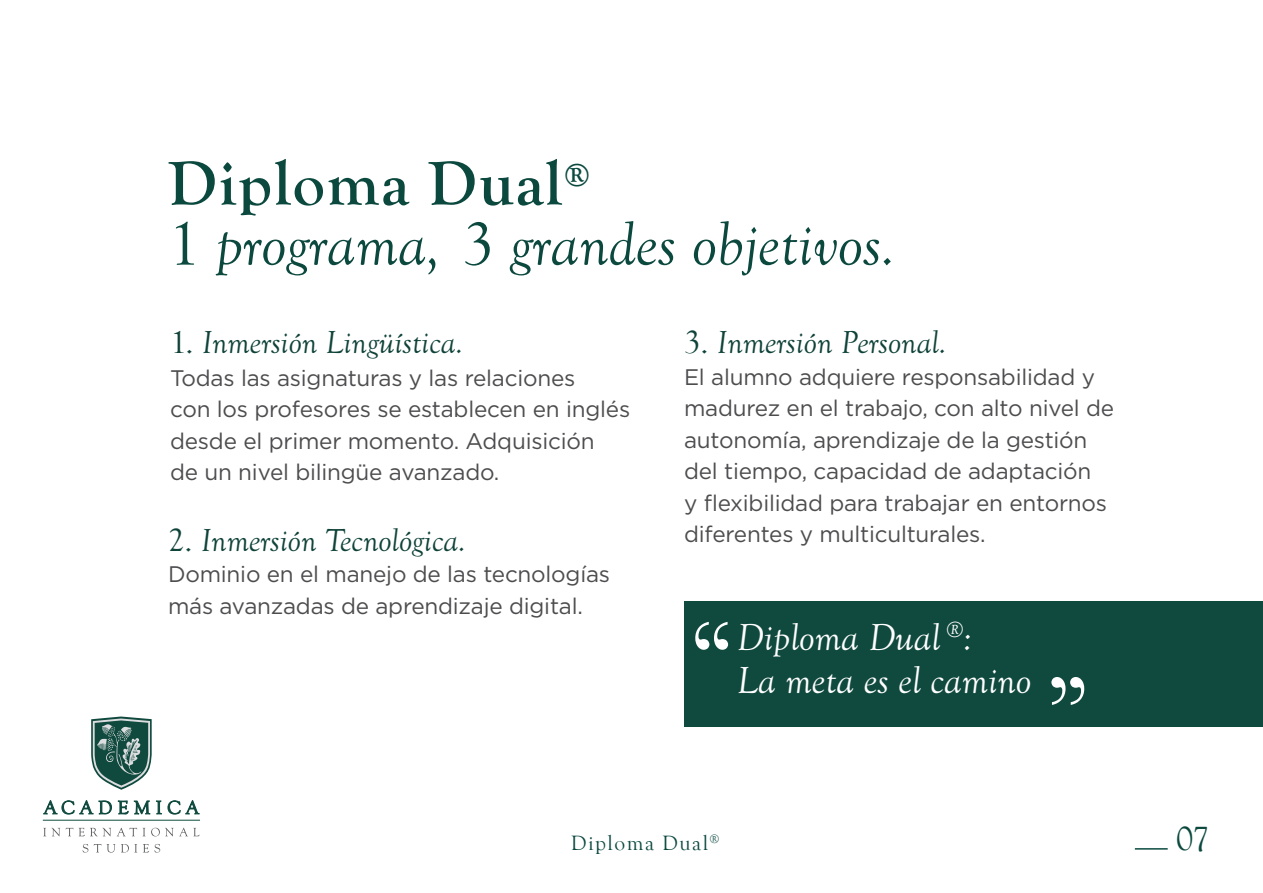
<style>
.page{position:relative;width:1263px;height:893px;background:#fff}
.page>*{position:absolute;margin:0;border:0;box-sizing:border-box;transform-origin:0 0}
.t1{font:700 64.5px "Goudy Old Style T";letter-spacing:.025em;color:#0b493f}
.t2{font:italic 63px "Goudy Old Sty";color:#0b493f}
.t3{font:italic 39px/43.5px "Goudy Old Sty";color:#fff}
.t4{font:34.5px "Goudy Old Style T";color:#0b493f}
.t5{font:italic 33px "Goudy Old Sty";color:#0f4339}
.t6{font:22.5px/31.5px "Gotham";letter-spacing:-.01em;color:#4d4d4f}
.t7{font:21.3px "Goudy Old Style T";letter-spacing:.07em;color:#0b493f}
.s1{font-family:"Goudy Old Style T";font-style:normal}
</style>
<div class="page">
<div style="left:685px;top:602px;width:578px;height:125px;background:#104a3f"></div>
<hr style="left:1135px;top:848px;width:33px;height:2px;background:#0b493f">
<svg style="left:91px;top:716px;width:61px;height:74px;background:#60857e"></svg>
<svg style="left:43px;top:800px;width:157px;height:36px"></svg>
<svg style="left:83px;top:844px;width:5px;height:8px"></svg>
<svg style="left:94px;top:844px;width:7px;height:8px"></svg>
<svg style="left:107px;top:844px;width:8px;height:8px"></svg>
<svg style="left:121px;top:844px;width:16px;height:8px"></svg>
<svg style="left:143px;top:844px;width:17px;height:8px"></svg>
<hr style="left:43px;top:820px;width:157px;height:1px;background:#104a3f">
<svg style="left:1051px;top:677px;width:33px;height:28px"></svg>
<svg style="left:695px;top:622px;width:33px;height:28px"></svg>
<h1 class="t1" style="left:168px;top:147px;width:423px">Diploma Dual<sup>®</sup></h1>
<h2 class="t2" style="left:168px;top:210px;width:729px"><span class="s1">1</span> programa, <span class="s1">3</span> grandes objetivos.</h2>
<h3 class="t5" style="left:170px;top:324px;width:295px"><span class="s1">1.</span> Inmersión Lingüística.</h3>
<p class="t6" style="left:170px;top:361px;width:462px">Todas las asignaturas y las relaciones<br>con los profesores se establecen en inglés desde el primer momento. Adquisición<br>de un nivel bilingüe avanzado.</p>
<h3 class="t5" style="left:168px;top:522px;width:299px"><span class="s1">2.</span> Inmersión Tecnológica.</h3>
<p class="t6" style="left:168px;top:558px;width:444px">Dominio en el manejo de las tecnologías más avanzadas de aprendizaje digital.</p>
<h3 class="t5" style="left:684px;top:324px;width:264px"><span class="s1">3.</span> Inmersión Personal.</h3>
<p class="t6" style="left:684px;top:360px;width:431px">El alumno adquiere responsabilidad y madurez en el trabajo, con alto nivel de autonomía, aprendizaje de la gestión del tiempo, capacidad de adaptación<br>y flexibilidad para trabajar en entornos diferentes y multiculturales.</p>
<h3 class="t3" style="left:737px;top:616px;width:296px">Diploma Dual <sup>®</sup>:<br>La meta es el camino</h3>
<p class="t7" style="left:571px;top:831px;width:150px">Diploma Dual<sup>®</sup></p>
<h3 class="t4" style="left:1176px;top:819px;width:35px">07</h3>
</div>
